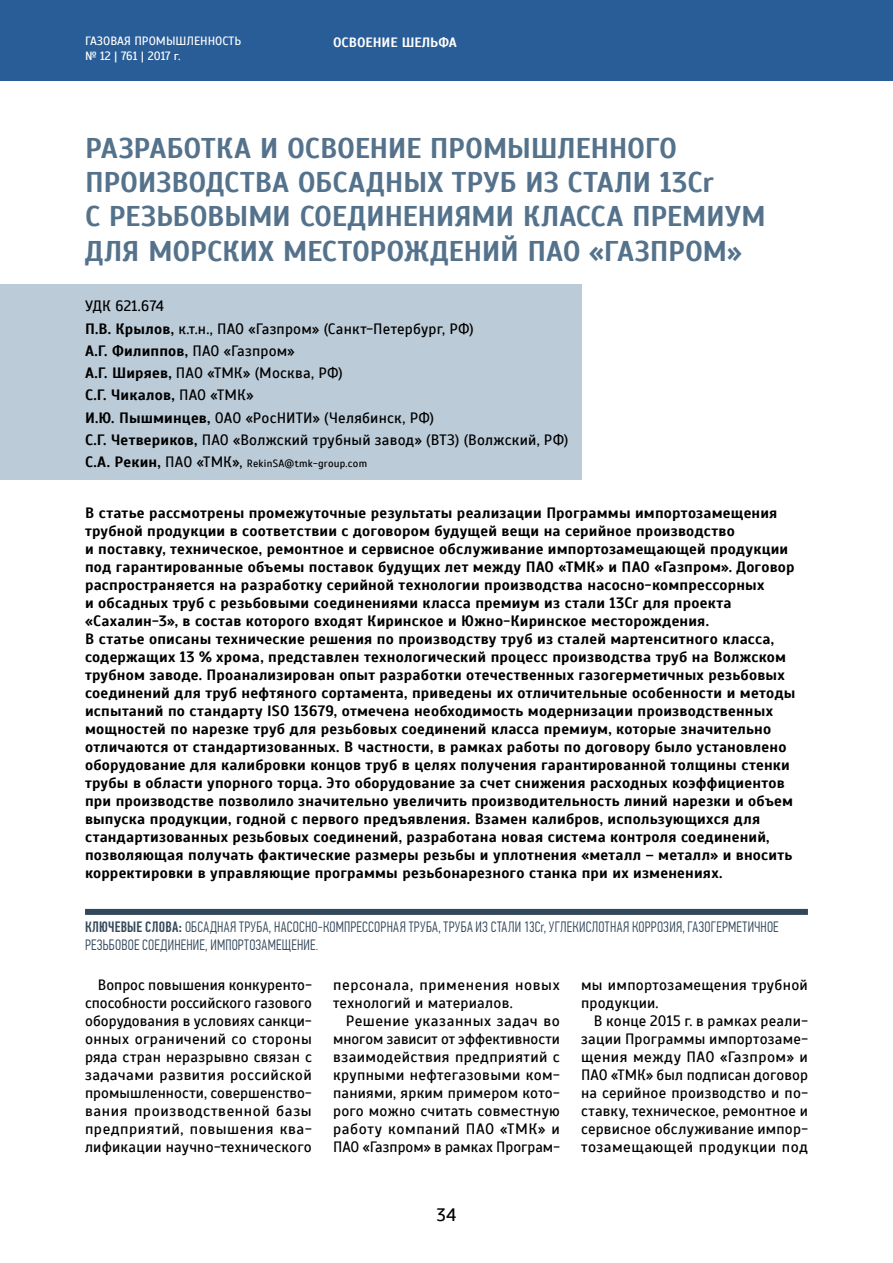
<style>
.page{position:relative;width:893px;height:1263px;background:#fff}
.page>*{position:absolute;margin:0;border:0;box-sizing:border-box;transform-origin:0 0}
.t1{font:700 28.5px/34.2px "Scada";letter-spacing:-.01em;color:#54728b}
.t2{font:18px "Scada";color:#000}
.t3{font:700 15px/18px "Scada";letter-spacing:.015em;color:#000}
.t4{font:15px/18px "Scada";letter-spacing:.015em;color:#000;text-align:justify}
.t5{font:300 15px/18px "PF Din Text Comp Pro";letter-spacing:.02em;color:#32485a}
.t6{font:15px/18px "Scada";letter-spacing:.035em;color:#000}
.t7{font:700 13.5px "Scada";color:#fff}
.t8{font:12px/14.4px "Scada";color:#fff}
.t9{font:10.5px "Scada";letter-spacing:.02em;color:#000}
.s1{font-weight:700}
.s2{font-weight:700;font-size:15px}
.s3{font-size:15px}
.s4{font-weight:500}
</style>
<div class="page">
<div style="left:0;top:0;width:893px;height:81px;background:#295d97"></div>
<div style="left:85px;top:909px;width:723px;height:6px;background:#32485a"></div>
<div style="left:0;top:285px;width:581px;height:195px;background:#bbcbd8"></div>
<p class="t8" style="left:85px;top:34px;width:158px">ГАЗОВАЯ ПРОМЫШЛЕННОСТЬ № 12 | 761 | 2017 г.</p>
<p class="t7" style="left:333px;top:34px;width:125px">ОСВОЕНИЕ ШЕЛЬФА</p>
<h1 class="t1" style="left:85px;top:131px;width:682px">РАЗРАБОТКА И ОСВОЕНИЕ ПРОМЫШЛЕННОГО ПРОИЗВОДСТВА ОБСАДНЫХ ТРУБ ИЗ СТАЛИ 13Cr<br>С РЕЗЬБОВЫМИ СОЕДИНЕНИЯМИ КЛАССА ПРЕМИУМ ДЛЯ МОРСКИХ МЕСТОРОЖДЕНИЙ ПАО «ГАЗПРОМ»</h1>
<p class="t4" style="left:85px;top:295px;width:485px;line-height:22.2px;text-align:left">УДК 621.674<br><span class="s1">П.В. Крылов,</span> к.т.н., ПАО «Газпром» (Санкт-Петербург, РФ)<br><span class="s1">А.Г. Филиппов,</span> ПАО «Газпром»<br><span class="s1">А.Г. Ширяев,</span> ПАО «ТМК» (Москва, РФ)<br><span class="s1">С.Г. Чикалов,</span> ПАО «ТМК»<br><span class="s1">И.Ю. Пышминцев,</span> ОАО «РосНИТИ» (Челябинск, РФ)<br><span class="s1">С.Г. Четвериков,</span> ПАО «Волжский трубный завод» (ВТЗ) (Волжский, РФ)</p>
<p class="t9" style="left:85px;top:457px;width:284px"><span class="s2">С.А. Рекин,</span> <span class="s3">ПАО «ТМК»,</span> RekinSA@tmk-group.com</p>
<p class="t3" style="left:85px;top:504px;width:712px">В статье рассмотрены промежуточные результаты реализации Программы импортозамещения трубной продукции в соответствии с договором будущей вещи на серийное производство<br>и поставку, техническое, ремонтное и сервисное обслуживание импортозамещающей продукции под гарантированные объемы поставок будущих лет между ПАО «ТМК» и ПАО «Газпром». Договор распространяется на разработку серийной технологии производства насосно-компрессорных<br>и обсадных труб с резьбовыми соединениями класса премиум из стали 13Cr для проекта «Сахалин-3», в состав которого входят Киринское и Южно-Киринское месторождения.<br>В статье описаны технические решения по производству труб из сталей мартенситного класса, содержащих 13 % хрома, представлен технологический процесс производства труб на Волжском трубном заводе. Проанализирован опыт разработки отечественных газогерметичных резьбовых соединений для труб нефтяного сортамента, приведены их отличительные особенности и методы испытаний по стандарту ISO 13679, отмечена необходимость модернизации производственных мощностей по нарезке труб для резьбовых соединений класса премиум, которые значительно отличаются от стандартизованных. В частности, в рамках работы по договору было установлено оборудование для калибровки концов труб в целях получения гарантированной толщины стенки трубы в области упорного торца. Это оборудование за счет снижения расходных коэффициентов при производстве позволило значительно увеличить производительность линий нарезки и объем выпуска продукции, годной с первого предъявления. Взамен калибров, использующихся для стандартизованных резьбовых соединений, разработана новая система контроля соединений, позволяющая получать фактические размеры резьбы и уплотнения «металл – металл» и вносить корректировки в управляющие программы резьбонарезного станка при их изменениях.</p>
<p class="t5" style="left:85px;top:918px;width:695px"><span class="s4">КЛЮЧЕВЫЕ СЛОВА:</span> ОБСАДНАЯ ТРУБА, НАСОСНО-КОМПРЕССОРНАЯ ТРУБА, ТРУБА ИЗ СТАЛИ 13Cr, УГЛЕКИСЛОТНАЯ КОРРОЗИЯ, ГАЗОГЕРМЕТИЧНОЕ<br>РЕЗЬБОВОЕ СОЕДИНЕНИЕ, ИМПОРТОЗАМЕЩЕНИЕ.</p>
<p class="t4" style="left:85px;top:976px;width:228px;text-indent:13px">Вопрос повышения конкуренто&shy;способности российского газового оборудования в условиях санкци&shy;онных ограничений со стороны ряда стран неразрывно связан с задачами развития российской промышленности, совершенство&shy;вания производственной базы предприятий, повышения ква&shy;лификации научно-технического</p>
<p class="t6" style="left:333px;top:976px;width:228px">персонала, применения новых технологий и материалов.</p>
<p class="t4" style="left:333px;top:1012px;width:228px;text-indent:13px">Решение указанных задач во многом зависит от эффективности взаимодействия предприятий с крупными нефтегазовыми ком&shy;паниями, ярким примером кото&shy;рого можно считать совместную работу компаний ПАО «ТМК» и ПАО «Газпром» в рамках Програм-</p>
<p class="t2" style="left:437px;top:1204px;width:21px">34</p>
<p class="t4" style="left:581px;top:976px;width:228px">мы импортозамещения трубной продукции.</p>
<p class="t4" style="left:581px;top:1012px;width:228px;text-indent:13px">В конце 2015 г. в рамках реали&shy;зации Программы импортозаме&shy;щения между ПАО «Газпром» и ПАО «ТМК» был подписан договор на серийное производство и по&shy;ставку, техническое, ремонтное и сервисное обслуживание импор&shy;тозамещающей продукции под</p>
</div>
